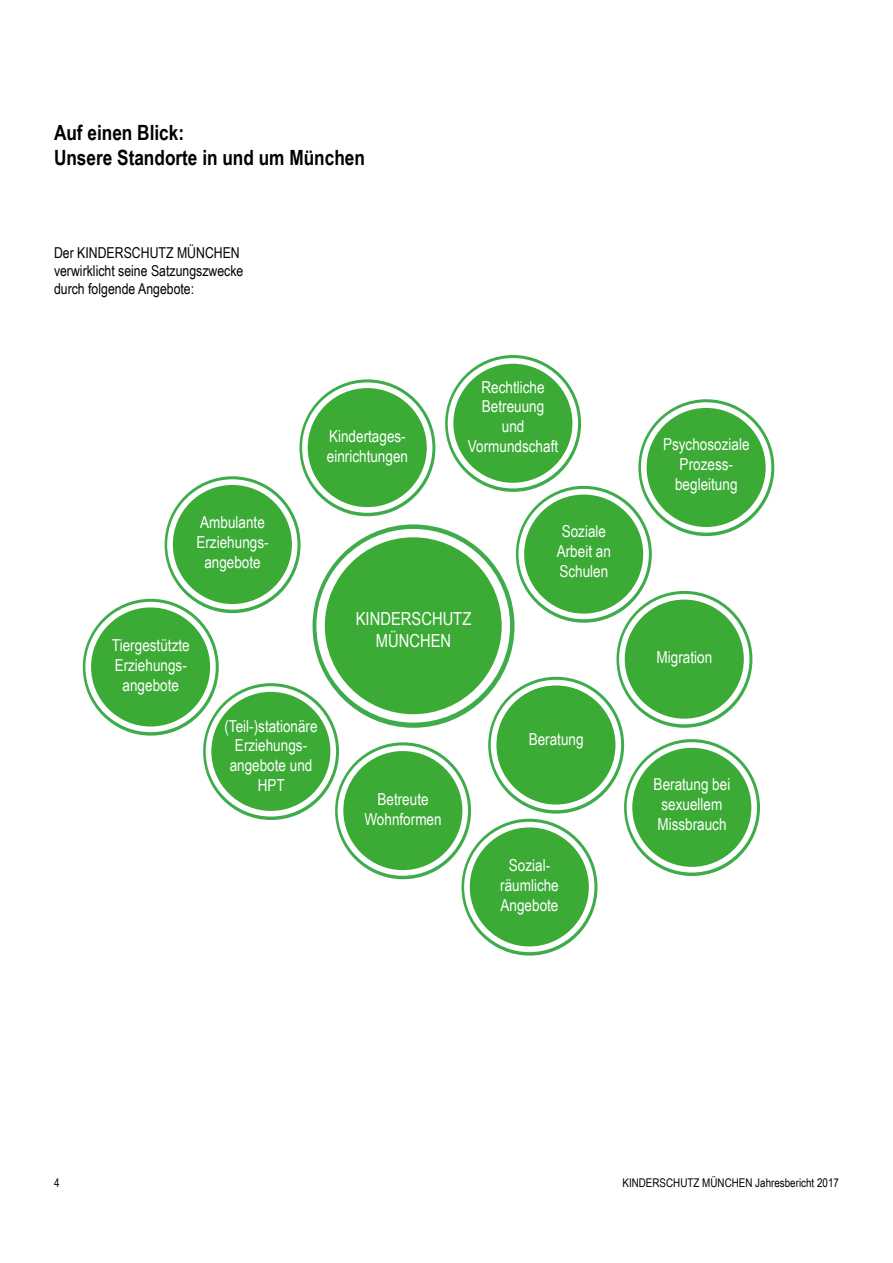
<style>
.page{position:relative;width:893px;height:1263px;background:#fff}
.page>*{position:absolute;margin:0;border:0;box-sizing:border-box;transform-origin:0 0}
.t1{font:700 21px/25.2px "Arial Narrow";color:#000}
.t2{font:18px/21.6px "Arial Narrow";color:#fff;text-align:center}
.t3{font:16.5px/19.8px "Arial Narrow";color:#fff;text-align:center}
.t4{font:15px/18px "Arial Narrow";color:#000}
.t5{font:12px "Arial Narrow";color:#000}
</style>
<div class="page">
<svg style="left:203px;top:683px;width:136px;height:137px"></svg>
<div style="left:206px;top:686px;width:130px;height:130px;background:#fff;border-radius:50%"></div>
<div style="left:211px;top:692px;width:119px;height:119px;background:#3bab36;border-radius:50%"></div>
<svg style="left:335px;top:742px;width:136px;height:137px"></svg>
<svg style="left:338px;top:745px;width:130px;height:131px"></svg>
<div style="left:343px;top:751px;width:119px;height:119px;background:#3bab36;border-radius:50%"></div>
<svg style="left:461px;top:819px;width:136px;height:136px"></svg>
<div style="left:464px;top:822px;width:130px;height:130px;background:#fff;border-radius:50%"></div>
<div style="left:470px;top:827px;width:119px;height:119px;background:#3bab36;border-radius:50%"></div>
<svg style="left:488px;top:677px;width:136px;height:137px"></svg>
<div style="left:491px;top:680px;width:130px;height:130px;background:#fff;border-radius:50%"></div>
<div style="left:496px;top:685px;width:119px;height:119px;background:#3bab36;border-radius:50%"></div>
<svg style="left:624px;top:739px;width:136px;height:137px"></svg>
<div style="left:627px;top:742px;width:130px;height:130px;background:#fff;border-radius:50%"></div>
<div style="left:632px;top:748px;width:119px;height:119px;background:#3bab36;border-radius:50%"></div>
<svg style="left:616px;top:591px;width:136px;height:137px"></svg>
<div style="left:619px;top:594px;width:130px;height:130px;background:#fff;border-radius:50%"></div>
<div style="left:625px;top:600px;width:119px;height:119px;background:#3bab36;border-radius:50%"></div>
<svg style="left:165px;top:476px;width:136px;height:137px"></svg>
<svg style="left:167px;top:479px;width:131px;height:131px"></svg>
<div style="left:173px;top:485px;width:119px;height:119px;background:#3bab36;border-radius:50%"></div>
<div style="left:313px;top:524px;width:201px;height:204px;background:#3eac4b;border-radius:50%"></div>
<div style="left:316px;top:529px;width:194px;height:194px;background:#fff;border-radius:50%"></div>
<div style="left:325px;top:537px;width:177px;height:177px;background:#3bab36;border-radius:50%"></div>
<svg style="left:638px;top:399px;width:136px;height:137px"></svg>
<svg style="left:641px;top:402px;width:130px;height:131px"></svg>
<div style="left:647px;top:408px;width:119px;height:119px;background:#3bab36;border-radius:50%"></div>
<svg style="left:516px;top:486px;width:136px;height:137px"></svg>
<div style="left:518px;top:489px;width:131px;height:130px;background:#fff;border-radius:50%"></div>
<div style="left:524px;top:494px;width:119px;height:120px;background:#3bab36;border-radius:50%"></div>
<svg style="left:445px;top:355px;width:136px;height:137px"></svg>
<div style="left:448px;top:358px;width:130px;height:130px;background:#fff;border-radius:50%"></div>
<div style="left:453px;top:364px;width:119px;height:119px;background:#3bab36;border-radius:50%"></div>
<svg style="left:299px;top:379px;width:136px;height:137px"></svg>
<svg style="left:302px;top:382px;width:130px;height:131px"></svg>
<div style="left:308px;top:388px;width:119px;height:119px;background:#3bab36;border-radius:50%"></div>
<svg style="left:83px;top:599px;width:136px;height:137px"></svg>
<svg style="left:85px;top:602px;width:131px;height:130px"></svg>
<div style="left:91px;top:607px;width:119px;height:119px;background:#3bab36;border-radius:50%"></div>
<p class="t1" style="left:54px;top:119px;width:312px">Auf einen Blick:<br>Unsere Standorte in und um München</p>
<p class="t4" style="left:54px;top:243px;width:191px">Der KINDERSCHUTZ MÜNCHEN verwirklicht seine Satzungszwecke durch folgende Angebote:</p>
<p class="t3" style="left:327px;top:426px;width:83px;text-align:left">Kindertages&shy;einrichtungen</p>
<p class="t3" style="left:468px;top:376px;width:92px">Rechtliche<br>Betreuung<br>und<br>Vormundschaft</p>
<p class="t3" style="left:196px;top:512px;width:74px">Ambulante<br>Erziehungs&shy;angebote</p>
<p class="t3" style="left:112px;top:635px;width:79px">Tiergestützte<br>Erziehungs&shy;angebote</p>
<p class="t3" style="left:224px;top:715px;width:95px">(Teil-)stationäre<br>Erziehungs&shy;angebote und<br>HPT</p>
<p class="t2" style="left:356px;top:607px;width:117px">KINDERSCHUTZ<br>MÜNCHEN</p>
<p class="t3" style="left:557px;top:521px;width:56px;text-align:left">Soziale<br>Arbeit an<br>Schulen</p>
<p class="t3" style="left:364px;top:788px;width:79px">Betreute<br>Wohnformen</p>
<p class="t3" style="left:529px;top:729px;width:56px">Beratung</p>
<p class="t3" style="left:500px;top:855px;width:60px">Sozial&shy;räumliche<br>Angebote</p>
<p class="t3" style="left:663px;top:434px;width:88px">Psychosoziale<br>Prozess&shy;begleitung</p>
<p class="t3" style="left:657px;top:646px;width:57px">Migration</p>
<p class="t3" style="left:654px;top:774px;width:78px;text-align:left">Beratung bei sexuellem<br>Missbrauch</p>
<p class="t5" style="left:54px;top:1173px;width:7px">4</p>
<p class="t5" style="left:622px;top:1173px;width:218px">KINDERSCHUTZ MÜNCHEN Jahresbericht 2017</p>
</div>
